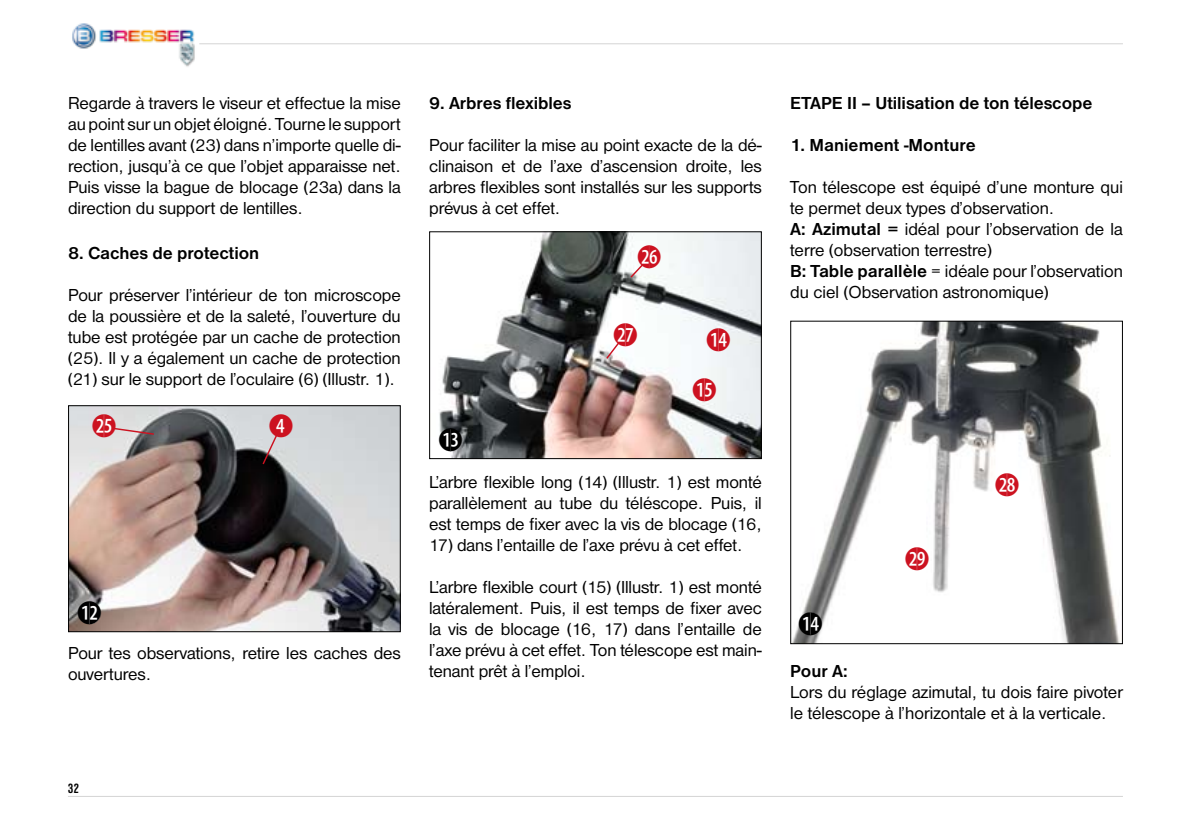
<style>
.page{position:relative;width:1191px;height:840px;background:#fff}
.page>*{position:absolute;margin:0;border:0;box-sizing:border-box;transform-origin:0 0}
.t1{font:32px/50px "Combi Numerals Solid";color:#cc1220;text-align:center}
.t2{font:32px "Combi Numerals Solid";color:#000}
.t3{font:18px/21px "Nimbus San D";letter-spacing:-.005em;color:#000;text-align:justify}
.t4{font:700 18px "Nimbus San D";letter-spacing:-.005em;color:#000}
.t5{font:14px "Nimbus San D Bol Con";color:#000}
.s1{font-weight:700}
</style>
<div class="page">
<hr style="left:68px;top:795px;width:1055px;height:1px;background:#d4d4d4">
<img style="left:72px;top:23px;width:123px;height:44px">
<hr style="left:199px;top:43px;width:924px;height:1px;background:#d4d4d4">
<img style="left:792px;top:322px;width:328px;height:319px">
<div style="left:790px;top:320px;width:333px;height:323px;border:1px solid #000"></div>
<div style="left:800px;top:612px;width:21px;height:22px;background:#fff;border-radius:50%"></div>
<img style="left:439px;top:233px;width:321px;height:224px">
<div style="left:429px;top:231px;width:333px;height:228px;border:1px solid #000"></div>
<div style="left:441px;top:429px;width:19px;height:20px;background:#fff;border-radius:50%"></div>
<div style="left:708px;top:330px;width:21px;height:20px;background:#fff;border-radius:50%"></div>
<svg style="left:694px;top:379px;width:21px;height:21px"></svg>
<svg style="left:629px;top:262px;width:15px;height:17px"></svg>
<svg style="left:605px;top:323px;width:30px;height:37px"></svg>
<div style="left:639px;top:246px;width:20px;height:21px;background:#fff;border-radius:50%"></div>
<img style="left:70px;top:407px;width:329px;height:223px">
<div style="left:68px;top:405px;width:333px;height:227px;border:1px solid #000"></div>
<div style="left:79px;top:602px;width:22px;height:21px;background:#fff;border-radius:50%"></div>
<svg style="left:261px;top:429px;width:19px;height:36px"></svg>
<div style="left:272px;top:416px;width:17px;height:18px;background:#fff;border-radius:50%"></div>
<svg style="left:94px;top:415px;width:61px;height:21px"></svg>
<p class="t3" style="left:68px;top:93px;width:334px">Regarde à travers le viseur et effectue la mise au point sur un objet éloigné. Tourne le support de lentilles avant (23) dans n’importe quelle di&shy;rection, jusqu’à ce que l’objet apparaisse net.<br>Puis visse la bague de blocage (23a) dans la direction du support de lentilles.</p>
<p class="t4" style="left:68px;top:243px;width:193px">8. Caches de protection</p>
<p class="t3" style="left:68px;top:285px;width:334px">Pour préserver l’intérieur de ton microscope de la poussière et de la saleté, l’ouverture du tube est protégée par un cache de protection (25). Il y a également un cache de protection (21) sur le support de l’oculaire (6) (Illustr. 1).</p>
<h1 class="t1" style="left:91px;top:401px;width:27px">2%</h1>
<h1 class="t1" style="left:269px;top:400px;width:27px">E</h1>
<h1 class="t2" style="left:77px;top:594px;width:27px">1@</h1>
<p class="t3" style="left:68px;top:642px;width:334px">Pour tes observations, retire les caches des ouvertures.</p>
<p class="t5" style="left:68px;top:780px;width:13px">32</p>
<p class="t4" style="left:429px;top:93px;width:144px">9. Arbres flexibles</p>
<p class="t3" style="left:429px;top:135px;width:334px">Pour faciliter la mise au point exacte de la dé&shy;clinaison et de l’axe d’ascension droite, les arbres flexibles sont installés sur les supports prévus à cet effet.</p>
<h1 class="t2" style="left:438px;top:420px;width:27px">1#</h1>
<h1 class="t1" style="left:636px;top:232px;width:27px">2^</h1>
<h1 class="t1" style="left:613px;top:309px;width:27px">2&amp;</h1>
<h1 class="t1" style="left:692px;top:315px;width:41px">1$<br>1%</h1>
<p class="t3" style="left:429px;top:471px;width:334px">L’arbre flexible long (14) (Illustr. 1) est monté parallèlement au tube du téléscope. Puis, il est temps de fixer avec la vis de blocage (16,</p>
<p class="t3" style="left:429px;top:534px;width:315px">17) dans l’entaille de l’axe prévu à cet effet.</p>
<p class="t3" style="left:429px;top:576px;width:334px">L’arbre flexible court (15) (Illustr. 1) est monté latéralement. Puis, il est temps de fixer avec la vis de blocage (16, 17) dans l’entaille de l’axe prévu à cet effet. Ton télescope est main&shy;tenant prêt à l’emploi.</p>
<p class="t4" style="left:790px;top:93px;width:304px">ETAPE II – Utilisation de ton télescope</p>
<p class="t4" style="left:790px;top:135px;width:187px">1. Maniement -Monture</p>
<p class="t3" style="left:790px;top:177px;width:334px;text-align:left">Ton télescope est équipé d’une monture qui te permet deux types d’observation.<br><span class="s1">A: Azimutal =</span> idéal pour l’observation de la terre (observation terrestre)<br><span class="s1">B: Table parallèle</span> = idéale pour l’observation du ciel (Observation astronomique)</p>
<h1 class="t2" style="left:798px;top:604px;width:27px">1$</h1>
<h1 class="t1" style="left:904px;top:533px;width:27px">2(</h1>
<h1 class="t1" style="left:994px;top:460px;width:27px">2*</h1>
<p class="t4" style="left:790px;top:660px;width:59px">Pour A:</p>
<p class="t3" style="left:790px;top:681px;width:334px">Lors du réglage azimutal, tu dois faire pivoter le télescope à l’horizontale et à la verticale.</p>
</div>
